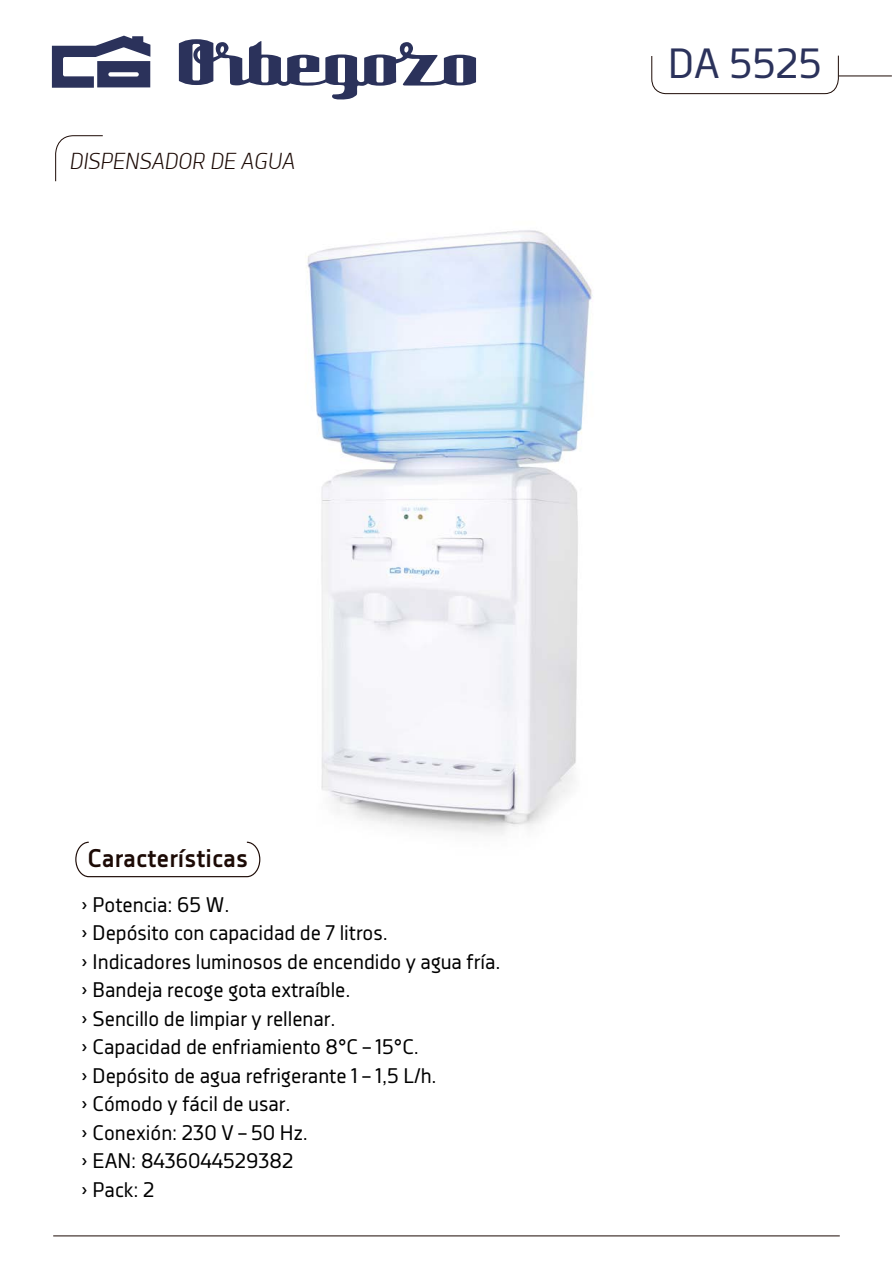
<style>
.page{position:relative;width:893px;height:1263px;background:#fff}
.page>*{position:absolute;margin:0;border:0;box-sizing:border-box;transform-origin:0 0}
.t1{font:42px "Decima Nova";color:#2b325b}
.t2{font:700 25.5px "Decima Nova";color:#1c0a05}
.t3{font:italic 300 22.5px "Decima Nova";color:#1c0a05}
.t4{font:21px/28.5px "Decima Nova";color:#000}
</style>
<div class="page">
<img style="left:236px;top:230px;width:357px;height:648px">
<hr style="left:53px;top:1235px;width:787px;height:1px;background:#1c0a05">
<hr style="left:839px;top:76px;width:53px;height:1px;background:#1c0a05">
<svg style="left:651px;top:55px;width:188px;height:39px"></svg>
<svg style="left:55px;top:135px;width:48px;height:47px"></svg>
<svg style="left:52px;top:36px;width:98px;height:52px"></svg>
<svg style="left:179px;top:39px;width:297px;height:61px"></svg>
<svg style="left:75px;top:842px;width:185px;height:35px"></svg>
<p class="t3" style="left:70px;top:148px;width:227px">DISPENSADOR DE AGUA</p>
<h1 class="t1" style="left:668px;top:40px;width:155px">DA 5525</h1>
<p class="t2" style="left:88px;top:844px;width:162px">Características</p>
<p class="t4" style="left:81px;top:890px;width:421px">› Potencia: 65 W.<br>› Depósito con capacidad de 7 litros.<br>› Indicadores luminosos de encendido y agua fría. › Bandeja recoge gota extraíble.<br>› Sencillo de limpiar y rellenar.<br>› Capacidad de enfriamiento 8°C – 15°C.<br>› Depósito de agua refrigerante 1 – 1,5 L/h.<br>› Cómodo y fácil de usar.<br>› Conexión: 230 V – 50 Hz.<br>› EAN: 8436044529382<br>› Pack: 2</p>
</div>
